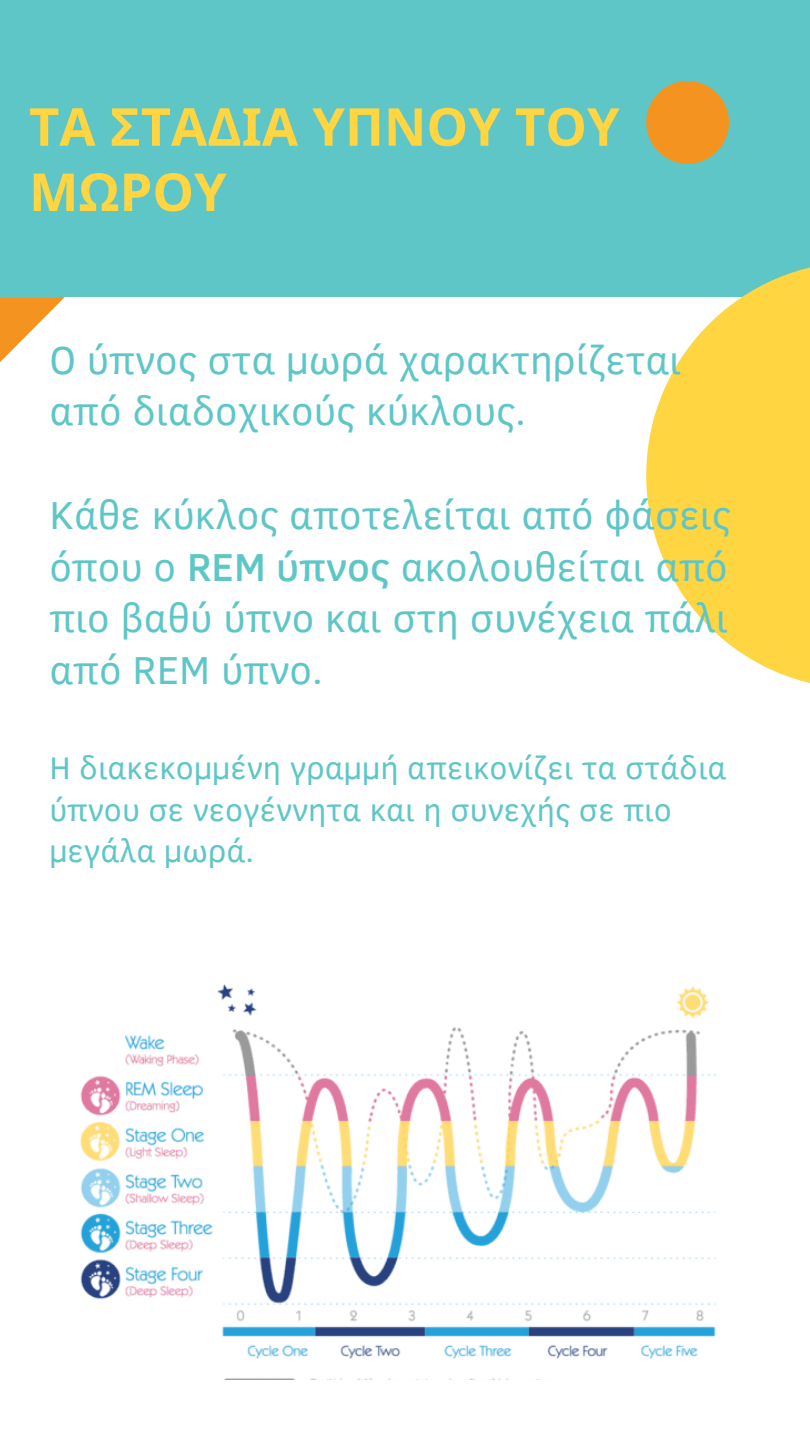
<style>
.page{position:relative;width:810px;height:1440px;background:#5fc6c7}
.page>*{position:absolute;margin:0;border:0;box-sizing:border-box;transform-origin:0 0}
.t1{font:700 52.3px/65.2px "Noto Sans";color:#ffd542}
.t2{font:40px/51.8px "Clear Sans";color:#5fc6c7}
.t3{font:32px/41.2px "Clear Sans";color:#5fc6c7}
.s1{font-weight:500}
</style>
<div class="page">
<div style="left:0;top:297px;width:810px;height:1143px;background:#fff"></div>
<svg style="left:646px;top:267px;width:164px;height:416px;fill:#ffd542"></svg>
<div style="left:646px;top:81px;width:83px;height:83px;background:#f59320;border-radius:50%"></div>
<svg style="left:0;top:297px;width:65px;height:65px"></svg>
<img style="left:80px;top:984px;width:636px;height:395px">
<h1 class="t1" style="left:29px;top:93px;width:592px">ΤΑ ΣΤΑΔΙΑ ΥΠΝΟΥ ΤΟΥ<br>ΜΩΡΟΥ</h1>
<p class="t2" style="left:49px;top:332px;width:633px">Ο ύπνος στα μωρά χαρακτηρίζεται από διαδοχικούς κύκλους.</p>
<p class="t2" style="left:49px;top:487px;width:683px;text-align:justify">Κάθε κύκλος αποτελείται από φάσεις όπου ο <span class="s1">REM ύπνος</span> ακολουθείται από πιο βαθύ ύπνο και στη συνέχεια πάλι από REM ύπνο.</p>
<p class="t3" style="left:49px;top:746px;width:679px">Η διακεκομμένη γραμμή απεικονίζει τα στάδια ύπνου σε νεογέννητα και η συνεχής σε πιο μεγάλα μωρά.</p>
</div>
